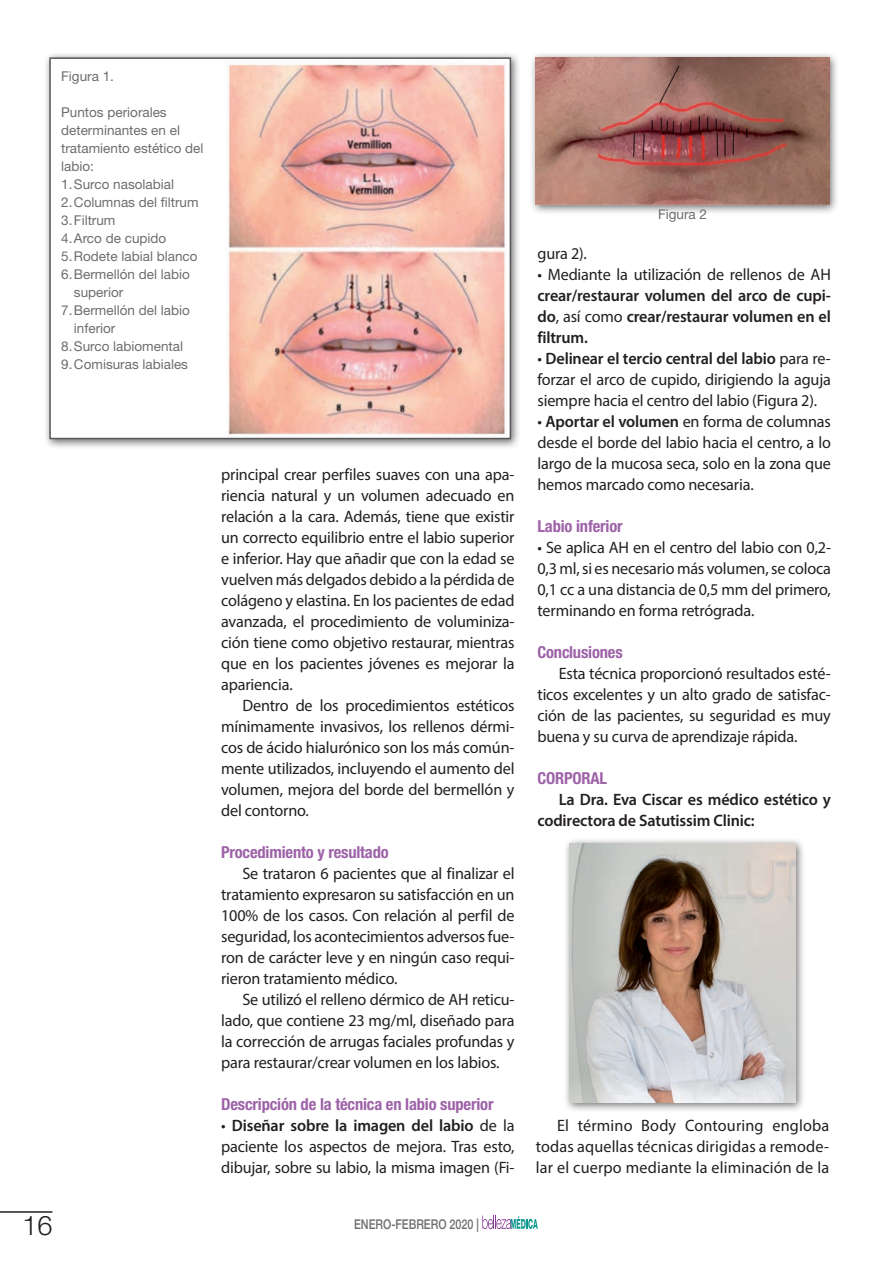
<style>
.page{position:relative;width:893px;height:1263px;background:#fff}
.page>*{position:absolute;margin:0;border:0;box-sizing:border-box;transform-origin:0 0}
.t1{font:300 27px "Helvetica Neue LT Std";color:#231f20}
.t2{font:16.5px/21px "Myriad Pro";letter-spacing:-.01em;color:#231f20;text-align:justify}
.t3{font:600 16.5px/21px "Myriad Pro";letter-spacing:-.01em;color:#231f20;text-align:justify}
.t4{font:700 condensed 16.5px "Helvetica Neue LT Std";letter-spacing:-.01em;color:#9d62a8}
.t5{font:13.5px "Helvetica Neue LT Std";color:#6c6d70}
.t6{font:500 13.5px "Helvetica Neue LT Std";color:#6c6d70;scale:.8 1}
.s1{font-weight:600}
.s2{font-weight:400}
</style>
<div class="page">
<svg style="left:482px;top:1215px;width:56px;height:14px"></svg>
<hr style="left:0;top:1211px;width:52px;height:2px;background:#231f20">
<div style="left:43px;top:51px;width:479px;height:398px;background:#231f20;opacity:.65"></div>
<div style="left:49px;top:57px;width:462px;height:382px;background:#fff;border:2px solid #57585a"></div>
<img style="left:228px;top:62px;width:279px;height:373px">
<div style="left:530px;top:51px;width:310px;height:164px;background:#231f20;opacity:.65"></div>
<img style="left:536px;top:57px;width:293px;height:147px">
<div style="left:564px;top:837px;width:242px;height:275px;background:#231f20;opacity:.65"></div>
<img style="left:570px;top:843px;width:225px;height:259px">
<p class="t5" style="left:61px;top:68px;width:54px">Figura 1.</p>
<p class="t5" style="left:61px;top:104px;width:107px">Puntos periorales</p>
<p class="t5" style="left:61px;top:122px;width:120px">determinantes en el</p>
<p class="t5" style="left:61px;top:140px;width:144px">tratamiento estético del</p>
<p class="t5" style="left:61px;top:158px;width:34px">labio:</p>
<p class="t5" style="left:61px;top:176px;width:114px">1.Surco nasolabial</p>
<p class="t5" style="left:61px;top:194px;width:139px">2.Columnas del filtrum</p>
<p class="t5" style="left:61px;top:212px;width:56px">3.Filtrum</p>
<p class="t5" style="left:61px;top:230px;width:107px">4.Arco de cupido</p>
<p class="t5" style="left:61px;top:248px;width:138px">5.Rodete labial blanco</p>
<p class="t5" style="left:61px;top:266px;width:130px">6.Bermellón del labio</p>
<p class="t5" style="left:74px;top:284px;width:51px">superior</p>
<p class="t5" style="left:61px;top:302px;width:130px">7.Bermellón del labio</p>
<p class="t5" style="left:74px;top:320px;width:43px">inferior</p>
<p class="t5" style="left:61px;top:338px;width:123px">8.Surco labiomental</p>
<p class="t5" style="left:61px;top:356px;width:128px">9.Comisuras labiales</p>
<p class="t2" style="left:221px;top:464px;width:295px">principal crear perfiles suaves con una apa&shy;riencia natural y un volumen adecuado en relación a la cara. Además, tiene que existir un correcto equilibrio entre el labio superior e inferior. Hay que añadir que con la edad se vuelven más delgados debido a la pérdida de colágeno y elastina. En los pacientes de edad avanzada, el procedimiento de voluminiza&shy;ción tiene como objetivo restaurar, mientras que en los pacientes jóvenes es mejorar la apariencia.</p>
<p class="t2" style="left:221px;top:695px;width:295px;text-indent:21px">Dentro de los procedimientos estéticos mínimamente invasivos, los rellenos dérmi&shy;cos de ácido hialurónico son los más común&shy;mente utilizados, incluyendo el aumento del volumen, mejora del borde del bermellón y del contorno.</p>
<p class="t4" style="left:221px;top:842px;width:169px">Procedimiento y resultado</p>
<p class="t2" style="left:221px;top:863px;width:295px;text-indent:21px">Se trataron 6 pacientes que al finalizar el tratamiento expresaron su satisfacción en un 100% de los casos. Con relación al perfil de seguridad, los acontecimientos adversos fue&shy;ron de carácter leve y en ningún caso requi&shy;rieron tratamiento médico.</p>
<p class="t2" style="left:221px;top:989px;width:295px;text-indent:21px">Se utilizó el relleno dérmico de AH reticu&shy;lado, que contiene 23 mg/ml, diseñado para la corrección de arrugas faciales profundas y para restaurar/crear volumen en los labios.</p>
<p class="t4" style="left:221px;top:1094px;width:274px">Descripción de la técnica en labio superior</p>
<p class="t2" style="left:221px;top:1115px;width:295px">• <span class="s1">Diseñar sobre la imagen del labio</span> de la paciente los aspectos de mejora. Tras esto, dibujar, sobre su labio, la misma imagen (Fi-</p>
<h1 class="t1" style="left:22px;top:1209px;width:32px">16</h1>
<p class="t6" style="left:354px;top:1216px;width:158px">ENERO-FEBRERO 2020 |</p>
<p class="t5" style="left:658px;top:206px;width:51px">Figura 2</p>
<p class="t2" style="left:537px;top:243px;width:51px">gura 2).</p>
<p class="t2" style="left:537px;top:264px;width:295px">• Mediante la utilización de rellenos de AH</p>
<p class="t3" style="left:537px;top:285px;width:295px">crear/restaurar volumen del arco de cupi&shy;do<span class="s2">, así como</span> crear/restaurar volumen en el filtrum.</p>
<p class="t2" style="left:537px;top:348px;width:295px">• <span class="s1">Delinear el tercio central del labio</span> para re&shy;forzar el arco de cupido, dirigiendo la aguja siempre hacia el centro del labio (Figura 2).</p>
<p class="t2" style="left:537px;top:411px;width:295px">• <span class="s1">Aportar el volumen</span> en forma de columnas desde el borde del labio hacia el centro, a lo largo de la mucosa seca, solo en la zona que hemos marcado como necesaria.</p>
<p class="t4" style="left:537px;top:516px;width:87px">Labio inferior</p>
<p class="t2" style="left:537px;top:537px;width:295px">• Se aplica AH en el centro del labio con 0,2- 0,3 ml, si es necesario más volumen, se coloca 0,1 cc a una distancia de 0,5 mm del primero, terminando en forma retrógrada.</p>
<p class="t4" style="left:537px;top:642px;width:87px">Conclusiones</p>
<p class="t2" style="left:537px;top:663px;width:295px;text-indent:21px">Esta técnica proporcionó resultados esté&shy;ticos excelentes y un alto grado de satisfac&shy;ción de las pacientes, su seguridad es muy buena y su curva de aprendizaje rápida.</p>
<p class="t4" style="left:537px;top:768px;width:71px">CORPORAL</p>
<p class="t3" style="left:537px;top:789px;width:295px;text-indent:21px">La Dra. Eva Ciscar es médico estético y codirectora de Satutissim Clinic:</p>
<p class="t2" style="left:536px;top:1115px;width:295px;text-indent:21px">El término Body Contouring engloba todas aquellas técnicas dirigidas a remode&shy;lar el cuerpo mediante la eliminación de la</p>
</div>
